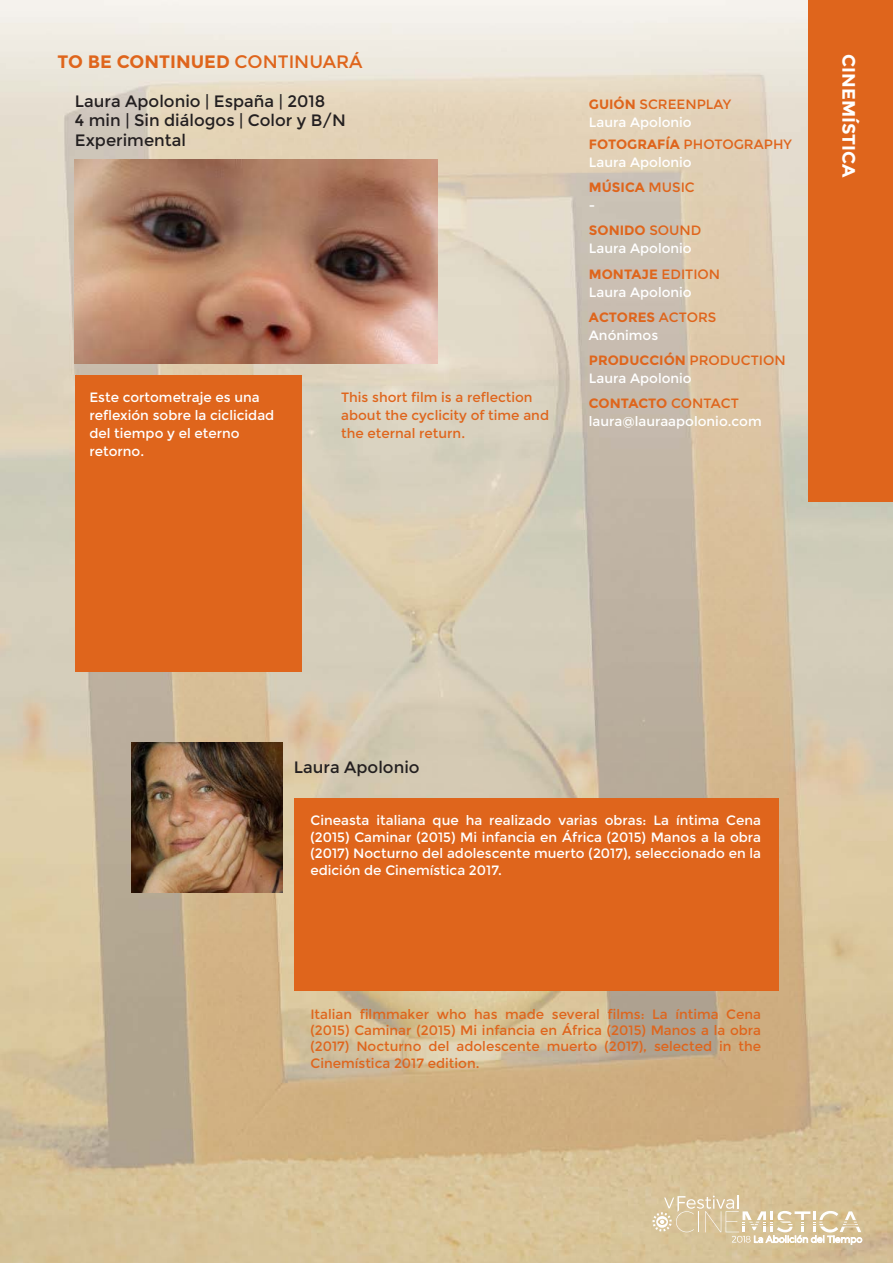
<style>
.page{position:relative;width:893px;height:1263px;background:#fff}
.page>*{position:absolute;margin:0;border:0;box-sizing:border-box;transform-origin:0 0}
.t1{font:700 18px "Montserrat";color:#df651c}
.t2{font:700 18px "Montserrat";color:#fff}
.t3{font:16.5px "Montserrat";color:#231f20}
.t4{font:13.5px/18px "Montserrat";color:#fff}
.t5{font:13.5px/16.2px "Montserrat";color:#df651c}
.t6{font:700 13.5px "Montserrat";color:#df651c}
.s1{font-weight:400}
.s2{font-weight:700}
</style>
<div class="page">
<img style="left:0;top:0;width:893px;height:1263px">
<div style="left:809px;top:0;width:84px;height:501px;background:#df651c"></div>
<img style="left:75px;top:159px;width:363px;height:204px">
<img style="left:132px;top:742px;width:150px;height:150px">
<div style="left:75px;top:375px;width:227px;height:297px;background:#df651c"></div>
<div style="left:294px;top:798px;width:484px;height:192px;background:#df651c"></div>
<svg style="left:652px;top:1195px;width:210px;height:49px"></svg>
<p class="t1" style="left:58px;top:51px;width:307px">TO BE CONTINUED <span class="s1">CONTINUARÁ</span></p>
<p class="t3" style="left:75px;top:91px;width:252px">Laura Apolonio | España | 2018</p>
<p class="t3" style="left:75px;top:111px;width:272px">4 min | Sin diálogos | Color y B/N</p>
<p class="t3" style="left:75px;top:131px;width:112px">Experimental</p>
<p class="t4" style="left:89px;top:389px;width:186px">Este cortometraje es una reflexión sobre la ciclicidad del tiempo y el eterno retorno.</p>
<p class="t5" style="left:341px;top:389px;width:209px;line-height:18px">This short film is a reflection about the cyclicity of time and the eternal return.</p>
<p class="t5" style="left:589px;top:96px;width:144px"><span class="s2">GUIÓN</span> SCREENPLAY</p>
<p class="t4" style="left:589px;top:113px;width:104px">Laura Apolonio</p>
<p class="t5" style="left:589px;top:136px;width:204px"><span class="s2">FOTOGRAFÍA</span> PHOTOGRAPHY</p>
<p class="t4" style="left:589px;top:153px;width:104px">Laura Apolonio</p>
<p class="t6" style="left:589px;top:179px;width:107px">MÚSICA <span class="s1">MUSIC</span></p>
<p class="t4" style="left:589px;top:197px;width:8px">-</p>
<p class="t6" style="left:589px;top:223px;width:114px">SONIDO <span class="s1">SOUND</span></p>
<p class="t4" style="left:589px;top:240px;width:104px">Laura Apolonio</p>
<p class="t6" style="left:589px;top:266px;width:133px">MONTAJE <span class="s1">EDITION</span></p>
<p class="t4" style="left:589px;top:283px;width:104px">Laura Apolonio</p>
<p class="t6" style="left:589px;top:309px;width:129px">ACTORES <span class="s1">ACTORS</span></p>
<p class="t4" style="left:589px;top:326px;width:71px">Anónimos</p>
<p class="t6" style="left:589px;top:352px;width:198px">PRODUCCIÓN <span class="s1">PRODUCTION</span></p>
<p class="t4" style="left:589px;top:369px;width:104px">Laura Apolonio</p>
<p class="t6" style="left:589px;top:395px;width:151px">CONTACTO <span class="s1">CONTACT</span></p>
<p class="t4" style="left:589px;top:413px;width:174px">laura@lauraapolonio.com</p>
<p class="t2" style="left:859px;top:54px;width:125px;rotate:90deg">CINEMÍSTICA</p>
<p class="t3" style="left:294px;top:757px;width:127px">Laura Apolonio</p>
<p class="t4" style="left:310px;top:812px;width:452px;line-height:16.5px;text-align:justify">Cineasta italiana que ha realizado varias obras: La íntima Cena (2015) Caminar (2015) Mi infancia en África (2015) Manos a la obra (2017) Nocturno del adolescente muerto (2017), seleccionado en la edición de Cinemística 2017.</p>
<p class="t5" style="left:310px;top:1006px;width:452px;text-align:justify">Italian filmmaker who has made several films: La íntima Cena (2015) Caminar (2015) Mi infancia en África (2015) Manos a la obra (2017) Nocturno del adolescente muerto (2017), selected in the Cinemística 2017 edition.</p>
</div>
